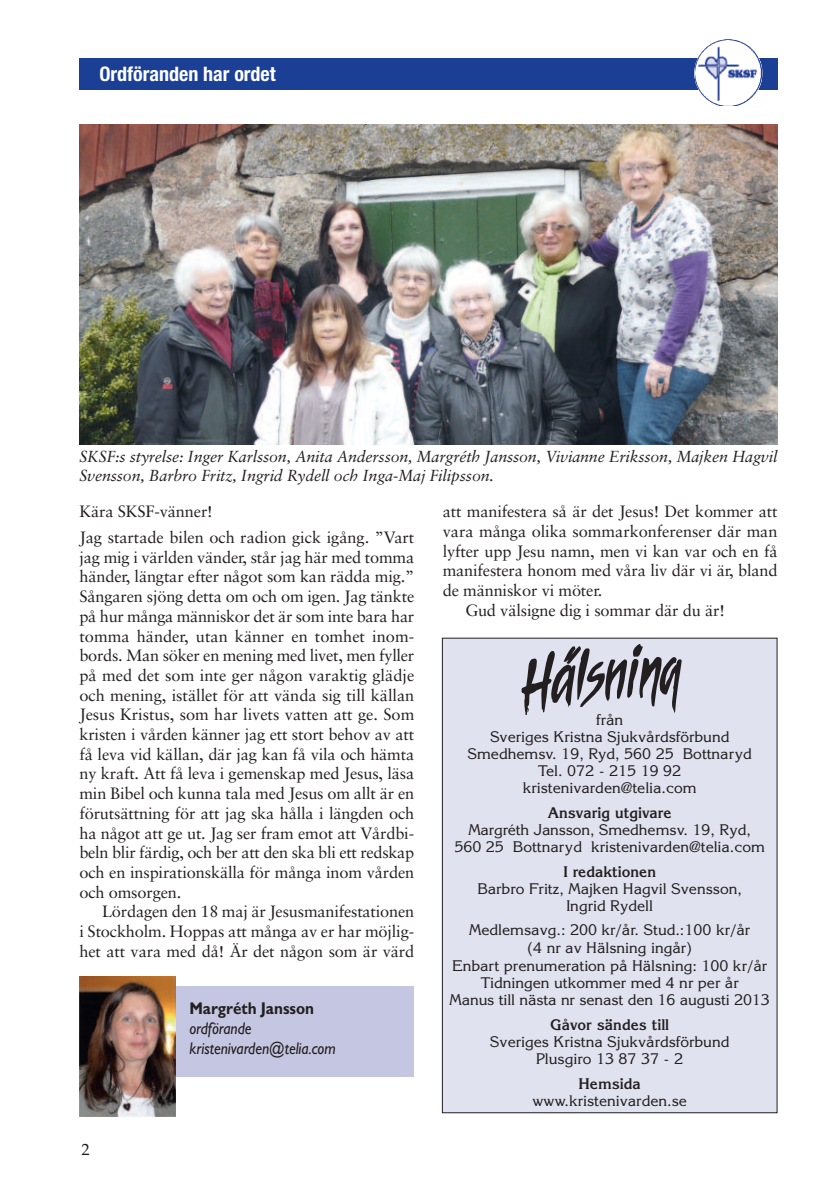
<style>
.page{position:relative;width:840px;height:1191px;background:#fff}
.page>*{position:absolute;margin:0;border:0;box-sizing:border-box;transform-origin:0 0}
.t1{font:700 condensed 20px "Helvetica Neue";color:#fff}
.t2{font:italic 17px/20px "Gill Sans";color:#231f20;scale:.9 1}
.t3{font:700 17px "Gill Sans";color:#231f20;scale:.9 1}
.t4{font:16.4px/19.6px "Sabon";letter-spacing:-.01em;color:#231f20;text-align:justify}
.t5{font:italic 16px/19.6px "Sabon";letter-spacing:-.01em;color:#231f20}
.t6{font:16px "Book Antiqua";color:#231f20}
.t7{font:15px/17px "Korinna";color:#231f20;text-align:center}
.t8{font:700 15px "Korinna";color:#231f20}
</style>
<div class="page">
<div style="left:95px;top:986px;width:319px;height:90px;background:#c5c6e1"></div>
<div style="left:442px;top:638px;width:334px;height:474px;background:#e1e2f0"></div>
<div style="left:441px;top:637px;width:336px;height:476px;border:1px solid #231f20"></div>
<svg style="left:521px;top:644px;width:160px;height:70px"></svg>
<img style="left:79px;top:976px;width:96px;height:140px">
<div style="left:79px;top:58px;width:698px;height:31px;background:#1b3f94"></div>
<svg style="left:694px;top:39px;width:68px;height:68px"></svg>
<img style="left:694px;top:40px;width:66px;height:66px;border-radius:50%">
<img style="left:79px;top:125px;width:698px;height:319px">
<p class="t1" style="left:99px;top:57px;width:178px">Ordföranden har ordet</p>
<p class="t5" style="left:79px;top:447px;width:699px">SKSF:s styrelse: Inger Karlsson, Anita Andersson, Margréth Jansson, Vivianne Eriksson, Majken Hagvil<br>Svensson, Barbro Fritz, Ingrid Rydell och Inga-Maj Filipsson.</p>
<p class="t4" style="left:79px;top:500px;width:336px;line-height:25.6px">Kära SKSF-vänner!<br>Jag startade bilen och radion gick igång. ”Vart</p>
<p class="t4" style="left:79px;top:548px;width:336px">jag mig i världen vänder, står jag här med tomma händer, längtar efter något som kan rädda mig.” Sångaren sjöng detta om och om igen. Jag tänkte på hur många människor det är som inte bara har tomma händer, utan känner en tomhet inom&shy;bords. Man söker en mening med livet, men fyller på med det som inte ger någon varaktig glädje och mening, istället för att vända sig till källan Jesus Kristus, som har livets vatten att ge. Som kristen i vården känner jag ett stort behov av att få leva vid källan, där jag kan få vila och hämta ny kraft. Att få leva i gemenskap med Jesus, läsa min Bibel och kunna tala med Jesus om allt är en förutsättning för att jag ska hålla i längden och ha något att ge ut. Jag ser fram emot att Vårdbi&shy;beln blir färdig, och ber att den ska bli ett redskap och en inspirationskälla för många inom vården och omsorgen.</p>
<p class="t4" style="left:79px;top:903px;width:336px;text-indent:23px">Lördagen den 18 maj är Jesusmanifestationen i Stockholm. Hoppas att många av er har möjlig&shy;het att vara med då! Är det någon som är värd</p>
<p class="t6" style="left:81px;top:1140px;width:9px">2</p>
<p class="t3" style="left:189px;top:1001px;width:140px">Margréth Jansson</p>
<p class="t2" style="left:189px;top:1019px;width:164px">ordförande kristenivarden@telia.com</p>
<p class="t4" style="left:442px;top:503px;width:336px">att manifestera så är det Jesus! Det kommer att</p>
<p class="t4" style="left:442px;top:523px;width:336px">vara många olika sommarkonferenser där man</p>
<p class="t4" style="left:442px;top:542px;width:336px">lyfter upp Jesu namn, men vi kan var och en få</p>
<p class="t4" style="left:442px;top:562px;width:336px">manifestera honom med våra liv där vi är, bland</p>
<p class="t4" style="left:442px;top:582px;width:161px">de människor vi möter.</p>
<p class="t4" style="left:465px;top:601px;width:261px">Gud välsigne dig i sommar där du är!</p>
<p class="t7" style="left:467px;top:711px;width:286px">från<br>Sveriges Kristna Sjukvårdsförbund<br>Smedhemsv. 19, Ryd, 560 25 Bottnaryd<br>Tel. 072 - 215 19 92 kristenivarden@telia.com</p>
<p class="t8" style="left:547px;top:804px;width:125px">Ansvarig utgivare</p>
<p class="t7" style="left:454px;top:821px;width:312px">Margréth Jansson, Smedhemsv. 19, Ryd,<br>560 25 Bottnaryd kristenivarden@telia.com</p>
<p class="t8" style="left:563px;top:863px;width:94px">I redaktionen</p>
<p class="t7" style="left:477px;top:880px;width:266px">Barbro Fritz, Majken Hagvil Svensson,<br>Ingrid Rydell</p>
<p class="t7" style="left:449px;top:921px;width:322px">Medlemsavg.: 200 kr/år. Stud.:100 kr/år<br>(4 nr av Hälsning ingår)<br>Enbart prenumeration på Hälsning: 100 kr/år Tidningen utkommer med 4 nr per år<br>Manus till nästa nr senast den 16 augusti 2013</p>
<p class="t8" style="left:550px;top:1016px;width:120px">Gåvor sändes till</p>
<p class="t7" style="left:489px;top:1033px;width:241px">Sveriges Kristna Sjukvårdsförbund<br>Plusgiro 13 87 37 - 2</p>
<p class="t8" style="left:578px;top:1075px;width:64px">Hemsida</p>
<p class="t7" style="left:532px;top:1092px;width:156px">www.kristenivarden.se</p>
</div>
